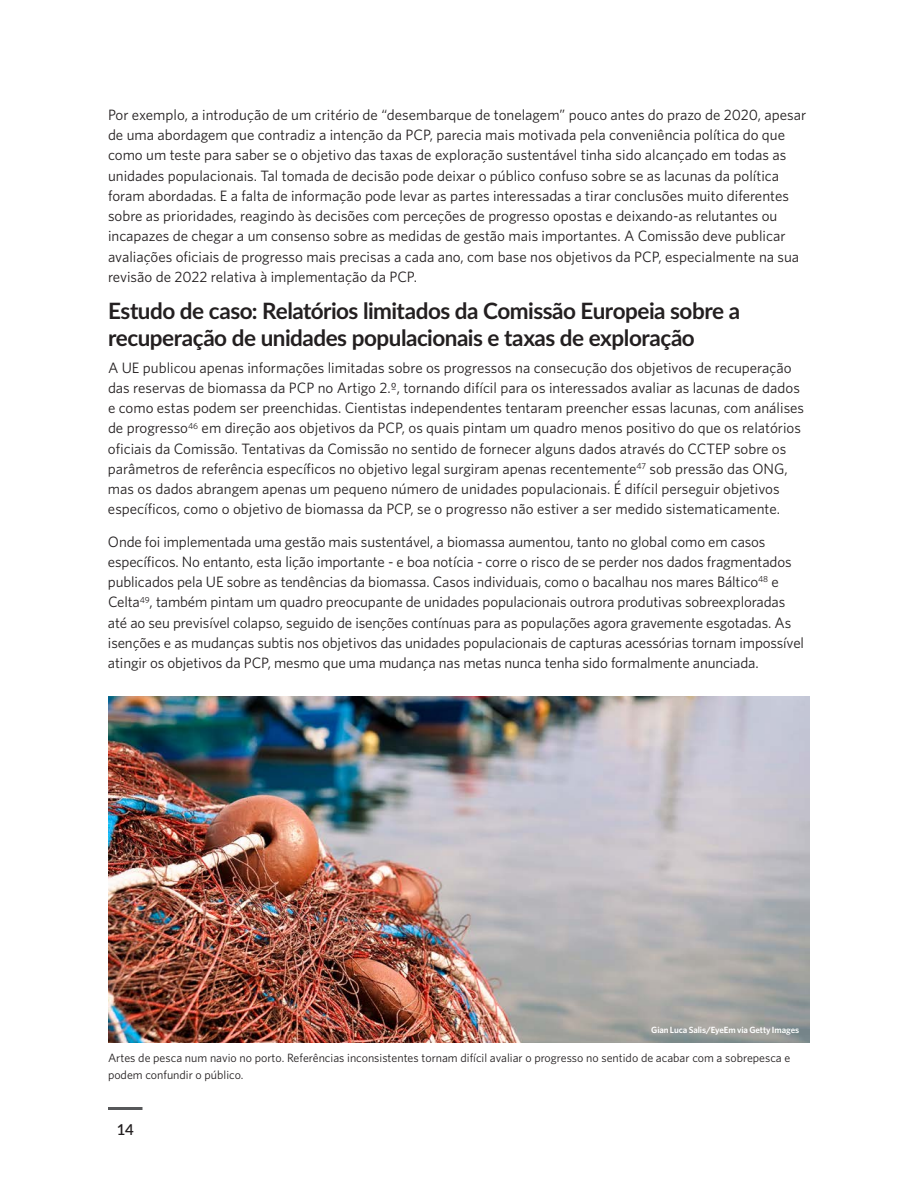
<style>
.page{position:relative;width:918px;height:1188px;background:#fff}
.page>*{position:absolute;margin:0;border:0;box-sizing:border-box;transform-origin:0 0}
.t1{font:700 22.5px/27px "Lato";letter-spacing:-.02em;color:#231f20}
.Body{font:15px/20.2px "Whitney";color:#231f20}
.t2{font:600 15px "Lato";color:#231f20}
.Photo_caption{font:12px/16.5px "Whitney";color:#231f20}
.Photo_credit{font:600 9px "Whitney";letter-spacing:-.01em;color:#fff}
</style>
<div class="page">
<hr style="left:108px;top:1107px;width:34px;height:3px;background:#57585a">
<img style="left:108px;top:696px;width:702px;height:347px">
<p class="Body" style="left:108px;top:104px;width:700px">Por exemplo, a introdução de um critério de “desembarque de tonelagem” pouco antes do prazo de 2020, apesar de uma abordagem que contradiz a intenção da PCP, parecia mais motivada pela conveniência política do que como um teste para saber se o objetivo das taxas de exploração sustentável tinha sido alcançado em todas as unidades populacionais. Tal tomada de decisão pode deixar o público confuso sobre se as lacunas da política foram abordadas. E a falta de informação pode levar as partes interessadas a tirar conclusões muito diferentes sobre as prioridades, reagindo às decisões com perceções de progresso opostas e deixando-as relutantes ou incapazes de chegar a um consenso sobre as medidas de gestão mais importantes. A Comissão deve publicar avaliações oficiais de progresso mais precisas a cada ano, com base nos objetivos da PCP, especialmente na sua revisão de 2022 relativa à implementação da PCP.</p>
<h2 class="t1" style="left:108px;top:297px;width:634px">Estudo de caso: Relatórios limitados da Comissão Europeia sobre a recuperação de unidades populacionais e taxas de exploração</h2>
<p class="Body" style="left:108px;top:357px;width:698px">A UE publicou apenas informações limitadas sobre os progressos na consecução dos objetivos de recuperação das reservas de biomassa da PCP no Artigo 2.º, tornando difícil para os interessados avaliar as lacunas de dados e como estas podem ser preenchidas. Cientistas independentes tentaram preencher essas lacunas, com análises de progresso<sup>46</sup> em direção aos objetivos da PCP, os quais pintam um quadro menos positivo do que os relatórios oficiais da Comissão. Tentativas da Comissão no sentido de fornecer alguns dados através do CCTEP sobre os parâmetros de referência específicos no objetivo legal surgiram apenas recentemente<sup>47</sup> sob pressão das ONG, mas os dados abrangem apenas um pequeno número de unidades populacionais. É difícil perseguir objetivos específicos, como o objetivo de biomassa da PCP, se o progresso não estiver a ser medido sistematicamente.</p>
<p class="Body" style="left:108px;top:531px;width:698px">Onde foi implementada uma gestão mais sustentável, a biomassa aumentou, tanto no global como em casos específicos. No entanto, esta lição importante - e boa notícia - corre o risco de se perder nos dados fragmentados publicados pela UE sobre as tendências da biomassa. Casos individuais, como o bacalhau nos mares Báltico<sup>48</sup> e Celta<sup>49</sup>, também pintam um quadro preocupante de unidades populacionais outrora produtivas sobreexploradas até ao seu previsível colapso, seguido de isenções contínuas para as populações agora gravemente esgotadas. As isenções e as mudanças subtis nos objetivos das unidades populacionais de capturas acessórias tornam impossível atingir os objetivos da PCP, mesmo que uma mudança nas metas nunca tenha sido formalmente anunciada.</p>
<p class="Photo_credit" style="left:651px;top:1024px;width:149px">Gian Luca Salis/EyeEm via Getty Images</p>
<p class="Photo_caption" style="left:108px;top:1050px;width:684px">Artes de pesca num navio no porto. Referências inconsistentes tornam difícil avaliar o progresso no sentido de acabar com a sobrepesca e podem confundir o público.</p>
<p class="t2" style="left:117px;top:1119px;width:19px">14</p>
</div>
